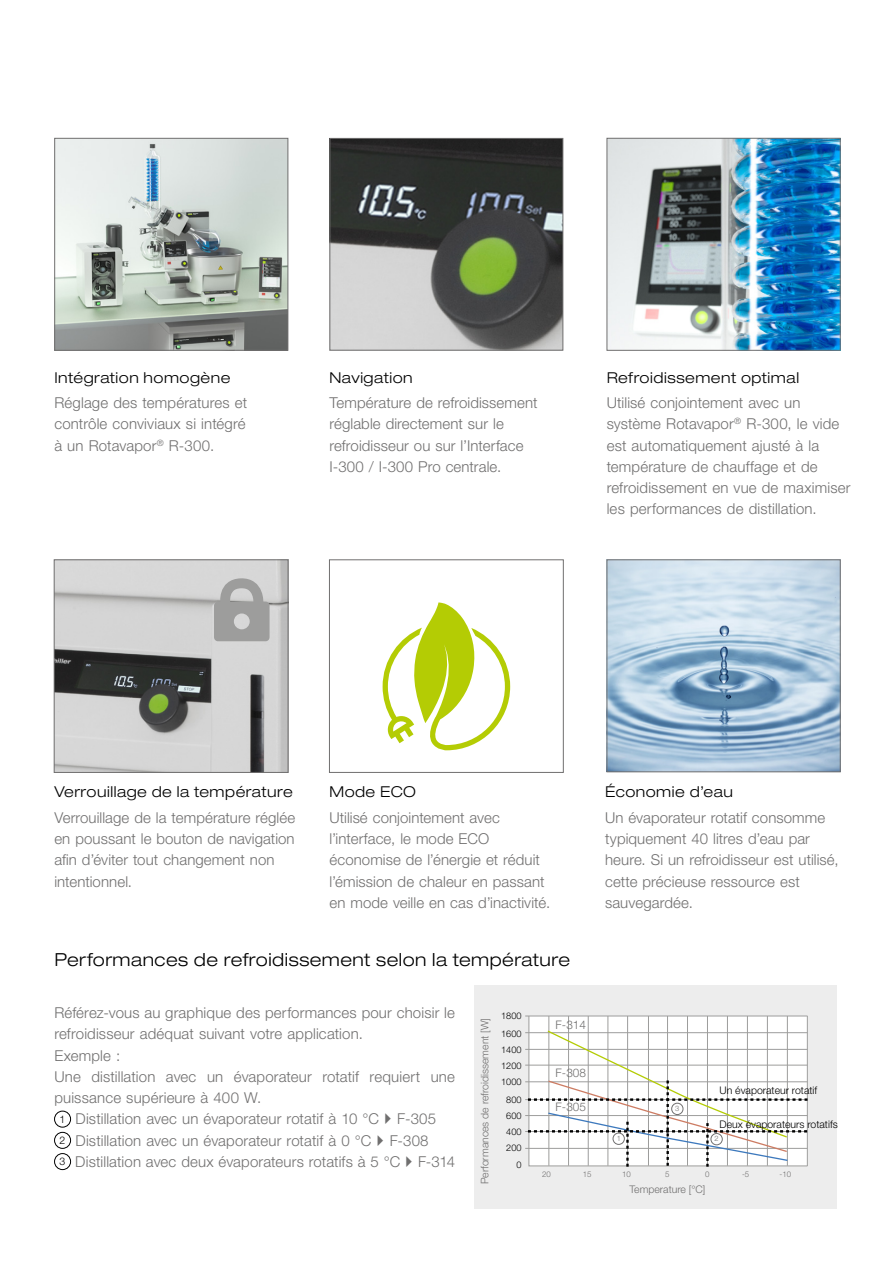
<style>
.page{position:relative;width:893px;height:1263px;background:#fff}
.page>*{position:absolute;margin:0;border:0;box-sizing:border-box;transform-origin:0 0}
.EN_Page_Subline{font:300 expanded 18px "Helvetica Neue LT Std";letter-spacing:.025em;color:#000}
.EN_Table_content_lef{font:300 15px/21.1px "Helvetica Neue LT Std";letter-spacing:.01em;color:#706f6f}
.EN_Title_small_down{font:300 expanded 15px "Helvetica Neue LT Std";letter-spacing:.035em;color:#000}
.t1{font:300 11.85px "Helvetica Neue LT Std";color:#706f6f}
.t2{font:300 10.5px "Helvetica Neue LT Std";color:#000}
.t3{font:300 10.5px "Helvetica Neue LT Std";color:#706f6f}
.t4{font:300 9.15px "Helvetica Neue LT Std";color:#000}
.t5{font:300 7.8px "Helvetica Neue LT Std";color:#706f6f}
.t6{font:300 7.5px "Helvetica Neue LT Std";color:#706f6f}
</style>
<div class="page">
<img style="left:609px;top:562px;width:229px;height:208px">
<div style="left:607px;top:560px;width:233px;height:212px;border:1px solid #706f6f"></div>
<div style="left:329px;top:560px;width:234px;height:213px;border:1px solid #706f6f"></div>
<img style="left:56px;top:562px;width:230px;height:209px">
<div style="left:54px;top:560px;width:234px;height:213px;border:1px solid #706f6f"></div>
<svg style="left:383px;top:602px;width:127px;height:148px"></svg>
<svg style="left:214px;top:572px;width:56px;height:69px;background:#b0b0af"></svg>
<img style="left:56px;top:140px;width:230px;height:208px">
<div style="left:54px;top:138px;width:234px;height:212px;border:1px solid #706f6f"></div>
<img style="left:332px;top:140px;width:229px;height:208px">
<div style="left:330px;top:138px;width:233px;height:212px;border:1px solid #706f6f"></div>
<img style="left:609px;top:140px;width:229px;height:208px">
<div style="left:54px;top:1111px;width:17px;height:16px;border:1px solid #000;border-radius:50%"></div>
<div style="left:54px;top:1132px;width:17px;height:16px;border:1px solid #000;border-radius:50%"></div>
<div style="left:54px;top:1153px;width:17px;height:17px;border:1px solid #000;border-radius:50%"></div>
<div style="left:474px;top:985px;width:363px;height:224px;background:#ededed"></div>
<hr style="left:525px;top:1016px;width:282px;height:1px;background:#9d9d9c">
<hr style="left:525px;top:1032px;width:282px;height:1px;background:#9d9d9c">
<hr style="left:525px;top:1049px;width:282px;height:1px;background:#9d9d9c">
<hr style="left:525px;top:1065px;width:282px;height:1px;background:#9d9d9c">
<hr style="left:525px;top:1081px;width:282px;height:1px;background:#9d9d9c">
<hr style="left:525px;top:1099px;width:282px;height:1px;background:#9d9d9c">
<hr style="left:525px;top:1115px;width:282px;height:1px;background:#9d9d9c">
<hr style="left:525px;top:1131px;width:282px;height:1px;background:#9d9d9c">
<hr style="left:525px;top:1148px;width:282px;height:1px;background:#9d9d9c">
<svg style="left:528px;top:1016px;width:280px;height:151px;background:#e7e7e5"></svg>
<div style="left:613px;top:1133px;width:11px;height:11px;border:1px solid #706f6f;border-radius:50%"></div>
<div style="left:711px;top:1133px;width:11px;height:12px;border:1px solid #706f6f;border-radius:50%"></div>
<div style="left:671px;top:1103px;width:12px;height:12px;border:1px solid #706f6f;border-radius:50%"></div>
<p class="EN_Title_small_down" style="left:54px;top:368px;width:178px">Intégration homogène</p>
<p class="EN_Table_content_lef" style="left:54px;top:392px;width:194px;text-align:justify">Réglage des températures et contrôle conviviaux si intégré à un Rotavapor<sup>®</sup> R-300.</p>
<p class="EN_Title_small_down" style="left:329px;top:368px;width:85px">Navigation</p>
<p class="EN_Table_content_lef" style="left:329px;top:392px;width:210px">Température de refroidissement réglable directement sur le refroidisseur ou sur l’Interface<br>I-300 / I-300 Pro centrale.</p>
<p class="EN_Title_small_down" style="left:607px;top:368px;width:194px">Refroidissement optimal</p>
<p class="EN_Table_content_lef" style="left:607px;top:392px;width:245px">Utilisé conjointement avec un système Rotavapor<sup>®</sup> R-300, le vide est automatiquement ajusté à la température de chauffage et de refroidissement en vue de maximiser les performances de distillation.</p>
<p class="EN_Title_small_down" style="left:54px;top:783px;width:240px">Verrouillage de la température</p>
<p class="EN_Table_content_lef" style="left:54px;top:807px;width:242px">Verrouillage de la température réglée en poussant le bouton de navigation afin d’éviter tout changement non intentionnel.</p>
<p class="EN_Title_small_down" style="left:329px;top:783px;width:88px">Mode ECO</p>
<p class="EN_Table_content_lef" style="left:329px;top:807px;width:222px">Utilisé conjointement avec l’interface, le mode ECO économise de l’énergie et réduit l’émission de chaleur en passant en mode veille en cas d’inactivité.</p>
<p class="EN_Title_small_down" style="left:605px;top:783px;width:129px">Économie d’eau</p>
<p class="EN_Table_content_lef" style="left:605px;top:807px;width:235px">Un évaporateur rotatif consomme typiquement 40 litres d’eau par heure. Si un refroidisseur est utilisé, cette précieuse ressource est sauvegardée.</p>
<p class="EN_Page_Subline" style="left:54px;top:948px;width:517px">Performances de refroidissement selon la température</p>
<p class="EN_Table_content_lef" style="left:54px;top:1002px;width:402px">Référez-vous au graphique des performances pour choisir le refroidisseur adéquat suivant votre application.</p>
<p class="EN_Table_content_lef" style="left:54px;top:1044px;width:68px">Exemple :</p>
<p class="EN_Table_content_lef" style="left:54px;top:1066px;width:402px">Une distillation avec un évaporateur rotatif requiert une puissance supérieure à 400 W.</p>
<p class="t2" style="left:60px;top:1113px;width:7px">1</p>
<p class="EN_Table_content_lef" style="left:76px;top:1108px;width:362px">Distillation avec un évaporateur rotatif à 10 °C F-305</p>
<p class="t2" style="left:60px;top:1134px;width:7px">2</p>
<p class="EN_Table_content_lef" style="left:76px;top:1129px;width:355px">Distillation avec un évaporateur rotatif à 0 °C F-308</p>
<p class="t2" style="left:60px;top:1155px;width:7px">3</p>
<p class="EN_Table_content_lef" style="left:75px;top:1150px;width:381px">Distillation avec deux évaporateurs rotatifs à 5 °C F-314</p>
<p class="t4" style="left:501px;top:1010px;width:22px">1800</p>
<p class="t3" style="left:478px;top:1184px;width:168px;rotate:-90deg">Performances de refroidissement [W]</p>
<p class="t1" style="left:556px;top:1017px;width:32px">F-314</p>
<p class="t4" style="left:501px;top:1028px;width:22px">1600</p>
<p class="t4" style="left:501px;top:1044px;width:22px">1400</p>
<p class="t4" style="left:501px;top:1060px;width:22px">1200</p>
<p class="t1" style="left:556px;top:1065px;width:32px">F-308</p>
<p class="t4" style="left:501px;top:1076px;width:22px">1000</p>
<p class="t2" style="left:719px;top:1084px;width:99px">Un évaporateur rotatif</p>
<p class="t2" style="left:719px;top:1117px;width:120px">Deux évaporateurs rotatifs</p>
<p class="t4" style="left:506px;top:1094px;width:17px">800</p>
<p class="t1" style="left:556px;top:1100px;width:32px">F-305</p>
<p class="t6" style="left:675px;top:1104px;width:6px">3</p>
<p class="t4" style="left:506px;top:1110px;width:17px">600</p>
<p class="t4" style="left:506px;top:1126px;width:17px">400</p>
<p class="t6" style="left:617px;top:1134px;width:6px">1</p>
<p class="t6" style="left:715px;top:1134px;width:6px">2</p>
<p class="t4" style="left:506px;top:1142px;width:17px">200</p>
<p class="t4" style="left:516px;top:1159px;width:7px">0</p>
<p class="t5" style="left:542px;top:1169px;width:10px">20</p>
<p class="t5" style="left:583px;top:1169px;width:10px">15</p>
<p class="t5" style="left:622px;top:1169px;width:10px">10</p>
<p class="t5" style="left:665px;top:1169px;width:6px">5</p>
<p class="t5" style="left:705px;top:1169px;width:6px">0</p>
<p class="t5" style="left:742px;top:1169px;width:9px">-5</p>
<p class="t5" style="left:779px;top:1169px;width:13px">-10</p>
<p class="t3" style="left:630px;top:1183px;width:77px">Temperature [°C]</p>
</div>
